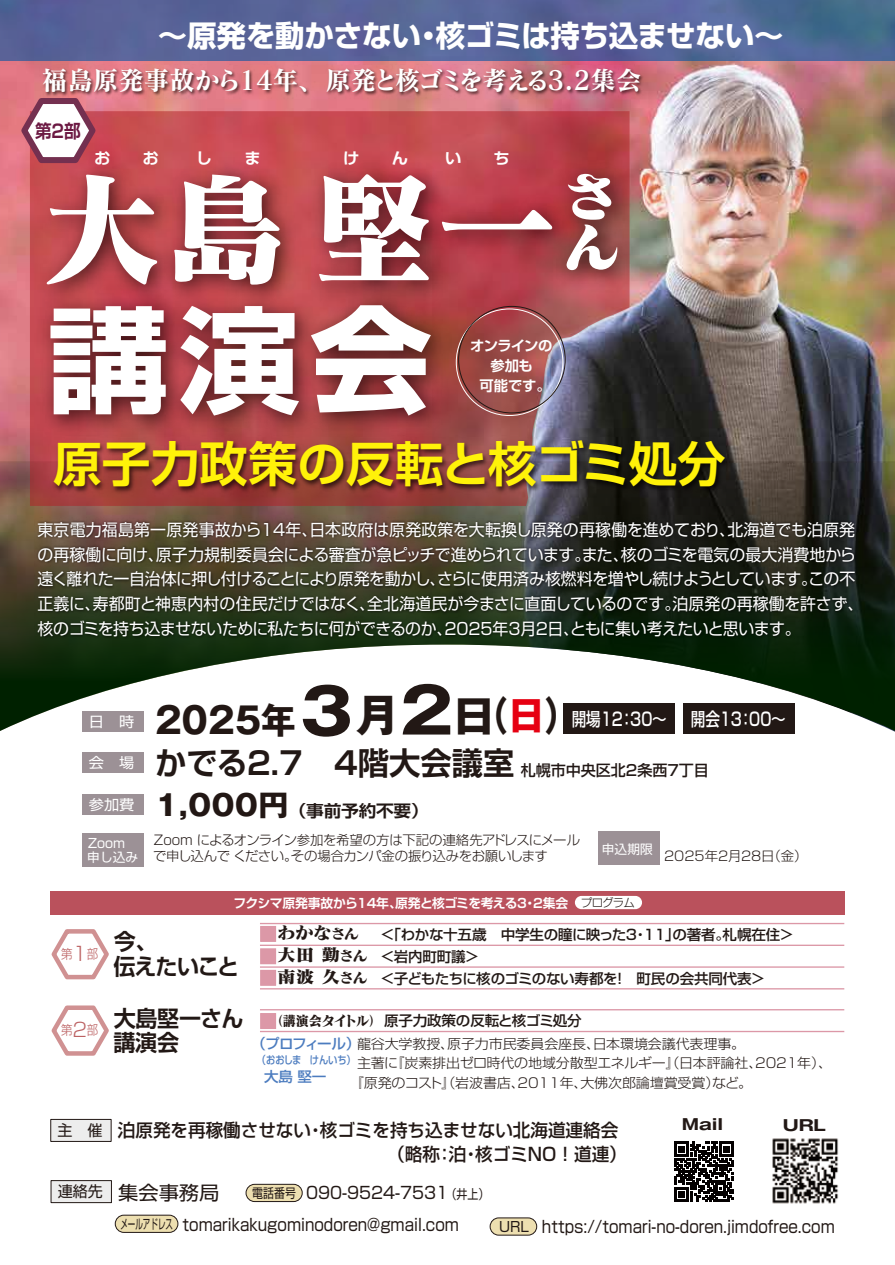
<style>
.page{position:relative;width:895px;height:1265px;background:#fff}
.page>*{position:absolute;margin:0;border:0;box-sizing:border-box;transform-origin:0 0}
.t1{font:124.35px "Matisse Pro EB";color:#fff}
.t2{font:700 114.3px "Shin Go Pro";color:#fff;scale:1.06 1}
.t3{font:700 62.55px "Gothic MB101 Pro";color:#221815;scale:1.13 1}
.t4{font:53.7px/50.6px "Matisse Pro UB";color:#fff;scale:1.1 1}
.t5{font:700 48.15px "Shin Go Pro De";letter-spacing:.005em;color:#fff209}
.t6{font:700 36.15px "Gothic MB101 Pro";color:#221714;scale:.96 1}
.t7{font:700 31.35px "Shin Go Pro De";color:#221815}
.t8{font:700 29.7px "Shin Go Pro";letter-spacing:-.015em;color:#fff}
.t9{font:700 28.8px "Gothic MB101 Pro";color:#221714;scale:1.07 1}
.t10{font:26.4px "Matisse Pro B";letter-spacing:-.045em;color:#fff;scale:.96 1}
.t11{font:700 22.5px/24.3px "Shin Go Pro De";letter-spacing:-.01em;color:#221815}
.t12{font:700 22.5px/24.3px "Shin Go Pro De";letter-spacing:-.03em;color:#221815}
.t13{font:19.2px "Shin Go Pro";color:#221815;scale:1.06 1}
.t14{font:500 18.3px "Shin Go Pro";color:#fff;scale:.8 1}
.t15{font:700 18.3px "Shin Go Pro De";color:#6b1842;scale:.9 1}
.t16{font:500 18px "Shin Go Pro";color:#221815}
.t17{font:17.1px "Matisse Pro EB";color:#221815;scale:1.1 1}
.t18{font:16.65px "Shin Go Pro";color:#221815;scale:.9 1}
.t19{font:16.65px "Shin Go Pro";color:#221815;scale:.95 1}
.t20{font:16.5px/24.8px "Shin Go Pro";letter-spacing:-.015em;color:#fff;scale:.96 1}
.t21{font:700 16.35px "Shin Go Pro De";letter-spacing:-.01em;color:#221815;scale:1.08 1}
.t22{font:700 15.6px "Shin Go Pro De";color:#fff;scale:1.05 1}
.t23{font:15.15px "Shin Go Pro";color:#221815}
.t24{font:700 15px "Gothic MB101 Pro";color:#221815;scale:1.22 1}
.t25{font:500 14.25px/22.4px "Shin Go Pro";letter-spacing:-.01em;color:#221815}
.t26{font:500 14.25px/22.8px "Shin Go Pro";letter-spacing:-.03em;color:#221815}
.t27{font:700 14.25px/19.8px "Shin Go Pro De";letter-spacing:-.02em;color:#fff;text-align:center}
.t28{font:14.25px "Shin Go Pro";color:#fff;scale:1.07 1}
.t29{font:500 14.25px "Shin Go Pro";color:#4c7cbf}
.t30{font:300 13.5px/19.5px "Shin Go Pro";letter-spacing:-.01em;color:#221815;scale:1.04 1}
.t31{font:300 13.2px/15.9px "Shin Go Pro";letter-spacing:-.025em;color:#221815}
.t32{font:300 13.2px "Shin Go Pro";letter-spacing:-.005em;color:#221815}
.t33{font:300 13.2px "Shin Go Pro";color:#bc6263;scale:.87 1}
.t34{font:700 12.75px "Shin Go Pro De";letter-spacing:-.04em;color:#fff}
.t35{font:12.75px "Shin Go Pro";color:#fff}
.t36{font:500 10.8px "Shin Go Pro";letter-spacing:-.015em;color:#4c7cbf;scale:.86 1}
.s1{font-size:44.4px}
.s2{font-size:40.8px}
.s3{font-size:40.8px;color:#e60012}
.s4{font-family:"Shin Go Pro";font-weight:500;font-size:15.15px}
.s5{font-size:19.2px}
.s6{font-family:"Shin Go Pro";font-weight:300;font-size:11.55px;color:#221815}
.s7{font-size:14.1px}
.s8{font-family:"Matisse Pro EB";font-weight:400;font-size:17.1px}
.s9{font-family:"Matisse Pro EB";font-weight:400;font-size:14.1px}
.s10{color:#4c7cbf}
.s11{font-size:12.9px}
.s12{font-size:13.95px}
</style>
<div class="page">
<img style="left:0;top:60px;width:894px;height:671px">
<svg style="left:0;top:0;width:894px;height:60px;background:#556497"></svg>
<div style="left:50px;top:1118px;width:61px;height:23px;background:#ededed;border:1px solid #221815"></div>
<div style="left:51px;top:1179px;width:61px;height:23px;background:#ededed;border:1px solid #221815"></div>
<div style="left:115px;top:1214px;width:63px;height:17px;background:#eddfb0;border-radius:9px"></div>
<div style="left:115px;top:1214px;width:63px;height:18px;border:1px solid #221815;border-radius:9px"></div>
<div style="left:246px;top:1183px;width:56px;height:18px;background:#eddfb0;border-radius:9px"></div>
<div style="left:245px;top:1183px;width:57px;height:18px;border:1px solid #221815;border-radius:9px"></div>
<svg style="left:674px;top:1141px;width:59px;height:59px"></svg>
<div style="left:490px;top:1217px;width:46px;height:17px;background:#eddfb0;border-radius:9px"></div>
<div style="left:489px;top:1217px;width:48px;height:18px;border:1px solid #221815;border-radius:9px"></div>
<img style="left:772px;top:1138px;width:67px;height:66px">
<div style="left:82px;top:710px;width:61px;height:21px;background:#9c9196"></div>
<div style="left:82px;top:793px;width:61px;height:21px;background:#9c9196"></div>
<div style="left:82px;top:832px;width:61px;height:34px;background:#9c9196"></div>
<div style="left:597px;top:830px;width:61px;height:34px;background:#9c9196"></div>
<div style="left:82px;top:752px;width:61px;height:20px;background:#9c9196"></div>
<div style="left:563px;top:702px;width:111px;height:31px;background:#221815"></div>
<div style="left:682px;top:702px;width:112px;height:31px;background:#221815"></div>
<div style="left:50px;top:891px;width:794px;height:23px;background:#ba515c"></div>
<div style="left:574px;top:895px;width:67px;height:13px;background:#fff;border-radius:7px"></div>
<svg style="left:51px;top:929px;width:58px;height:50px"></svg>
<svg style="left:51px;top:1005px;width:58px;height:50px"></svg>
<div style="left:260px;top:925px;width:16px;height:16px;background:#dc98a7;border:1px solid #dc98a7"></div>
<div style="left:260px;top:948px;width:16px;height:16px;background:#dc98a7;border:1px solid #dc98a7"></div>
<div style="left:260px;top:969px;width:16px;height:16px;background:#dc98a7;border:1px solid #dc98a7"></div>
<div style="left:260px;top:1012px;width:16px;height:16px;background:#dc98a7;border:1px solid #dc98a7"></div>
<hr style="left:260px;top:944px;width:583px;height:1px;background:#dc98a7">
<hr style="left:260px;top:922px;width:583px;height:1px;background:#dc98a7">
<hr style="left:260px;top:966px;width:583px;height:1px;background:#dc98a7">
<hr style="left:260px;top:987px;width:583px;height:2px;background:#dc98a7">
<hr style="left:260px;top:1008px;width:583px;height:2px;background:#dc98a7">
<hr style="left:260px;top:1030px;width:583px;height:1px;background:#dc98a7">
<svg style="left:0;top:461px;width:894px;height:269px"></svg>
<img style="left:34px;top:517px;width:825px;height:132px">
<img style="left:39px;top:64px;width:607px;height:37px">
<svg style="left:30px;top:111px;width:599px;height:395px;background:#ba484d"></svg>
<svg style="left:17px;top:93px;width:82px;height:73px"></svg>
<img style="left:19px;top:146px;width:632px;height:311px">
<img style="left:49px;top:435px;width:685px;height:66px">
<h3 class="t8" style="left:158px;top:12px;width:627px">～原発を動かさない・核ゴミは持ち込ませない～</h3>
<h3 class="t10" style="left:42px;top:63px;width:626px">福島原発事故から14年、原発と核ゴミを考える3.2集会</h3>
<p class="t15" style="left:35px;top:116px;width:52px">第２部</p>
<p class="t22" style="left:94px;top:145px;width:17px">お</p>
<p class="t22" style="left:143px;top:145px;width:17px">お</p>
<p class="t22" style="left:196px;top:145px;width:17px">し</p>
<p class="t22" style="left:244px;top:145px;width:17px">ま</p>
<p class="t22" style="left:343px;top:145px;width:17px">け</p>
<p class="t22" style="left:391px;top:145px;width:17px">ん</p>
<p class="t22" style="left:445px;top:145px;width:17px">い</p>
<p class="t22" style="left:493px;top:145px;width:17px">ち</p>
<h3 class="t4" style="left:562px;top:170px;width:52px">さん</h3>
<h1 class="t1" style="left:41px;top:147px;width:519px">大島 堅一</h1>
<h2 class="t2" style="left:47px;top:269px;width:364px">講演会</h2>
<h3 class="t5" style="left:53px;top:424px;width:674px">原子力政策の反転と核ゴミ処分</h3>
<p class="t27" style="left:470px;top:334px;width:84px">オンラインの参加も<br>可能です。</p>
<p class="t20" style="left:37px;top:515px;width:861px">東京電力福島第一原発事故から14年、日本政府は原発政策を大転換し原発の再稼働を進めており、北海道でも泊原発の再稼働に向け、原子力規制委員会による審査が急ピッチで進められています。また、核のゴミを電気の最大消費地から遠く離れた一自治体に押し付けることにより原発を動かし、さらに使用済み核燃料を増やし続けようとしています。この不正義に、寿都町と神恵内村の住民だけではなく、全北海道民が今まさに直面しているのです。泊原発の再稼働を許さず、核のゴミを持ち込ませないために私たちに何ができるのか、2025年3月2日、ともに集い考えたいと思います。</p>
<h3 class="t3" style="left:291px;top:659px;width:258px">３<span class="s1">月</span>2<span class="s1">日</span><span class="s2">（</span><span class="s3">日</span><span class="s2">）</span></h3>
<h3 class="t7" style="left:89px;top:737px;width:621px"><sup>会　場</sup> かでる2.7　4階大会議室<span class="s4">札幌市中央区北2条西7丁目</span></h3>
<h3 class="t9" style="left:155px;top:781px;width:126px">1,000円</h3>
<h3 class="t6" style="left:155px;top:689px;width:148px">2025年</h3>
<p class="t14" style="left:571px;top:704px;width:120px">開場12：30～</p>
<p class="t14" style="left:690px;top:703px;width:120px">開会13：00～</p>
<p class="t28" style="left:89px;top:709px;width:44px">日　時</p>
<p class="t28" style="left:89px;top:792px;width:44px">参加費</p>
<p class="t35" style="left:88px;top:832px;width:39px">Zoom</p>
<p class="t21" style="left:288px;top:796px;width:131px">（事前予約不要）</p>
<p class="t31" style="left:153px;top:830px;width:428px">Zoom によるオンライン参加を希望の方は下記の連絡先アドレスにメールで申し込んで ください。その場合カンパ金の振り込みをお願いします</p>
<p class="t35" style="left:601px;top:838px;width:52px">申込期限</p>
<p class="t32" style="left:664px;top:844px;width:145px">2025年2月28日（金）</p>
<p class="t35" style="left:87px;top:846px;width:52px">申し込み</p>
<p class="t33" style="left:61px;top:942px;width:44px">第<span class="s5">1</span>部</p>
<p class="t33" style="left:61px;top:1018px;width:44px">第<span class="s5">2</span>部</p>
<p class="t34" style="left:233px;top:892px;width:403px">フクシマ原発事故から14年、原発と核ゴミを考える3・2集会 <span class="s6">プログラム</span></p>
<p class="t17" style="left:276px;top:920px;width:77px">わかな<span class="s7">さん</span></p>
<p class="t25" style="left:277px;top:921px;width:517px;text-indent:103px">＜「わかな十五歳　中学生の瞳に映った３・１１」の著者。札幌在住＞<span class="s8">大田 勤</span><span class="s9">さん</span> ＜岩内町町議＞<br><span class="s8">南波 久</span><span class="s9">さん</span> ＜子どもたちに核のゴミのない寿都を！　町民の会共同代表＞</p>
<p class="t26" style="left:251px;top:1007px;width:332px;text-indent:18px"><span class="s9">（講演会タイトル）</span>原子力政策の反転と核ゴミ処分<span class="s10">（プロフィール）</span></p>
<h3 class="t12" style="left:113px;top:926px;width:127px">今、<br>伝えたいこと</h3>
<h3 class="t11" style="left:113px;top:1003px;width:131px">大島堅一さん講演会</h3>
<p class="t30" style="left:357px;top:1031px;width:458px">龍谷大学教授、原子力市民委員会座長、日本環境会議代表理事。<br>主著に『炭素排出ゼロ時代の地域分散型エネルギー』（日本評論社、2021年）、</p>
<p class="t36" style="left:257px;top:1050px;width:116px">（おおしま　けんいち）</p>
<p class="t29" style="left:264px;top:1064px;width:64px">大島 堅一</p>
<p class="t30" style="left:350px;top:1070px;width:388px">『原発のコスト』（岩波書店、2011年、大佛次郎論壇賞受賞）など。</p>
<p class="t23" style="left:57px;top:1117px;width:47px">主　催</p>
<p class="t23" style="left:58px;top:1178px;width:47px">連絡先</p>
<p class="t16" style="left:118px;top:1114px;width:501px">泊原発を再稼働させない・核ゴミを持ち込ませない北海道連絡会</p>
<p class="t16" style="left:387px;top:1139px;width:241px">（略称：泊・核ゴミNO！道連）</p>
<p class="t24" style="left:681px;top:1111px;width:35px">Mail</p>
<p class="t24" style="left:782px;top:1112px;width:37px">URL</p>
<p class="t13" style="left:118px;top:1176px;width:97px">集会事務局</p>
<p class="t18" style="left:120px;top:1210px;width:377px"><span class="s11">メールアドレス</span> tomarikakugominodoren@gmail.com</p>
<p class="t19" style="left:252px;top:1178px;width:251px"><span class="s11">電話番号</span> 090-9524-7531<span class="s11">（井上）</span></p>
<p class="t18" style="left:499px;top:1212px;width:374px"><span class="s12">URL</span>　https://tomari-no-doren.jimdofree.com</p>
</div>
